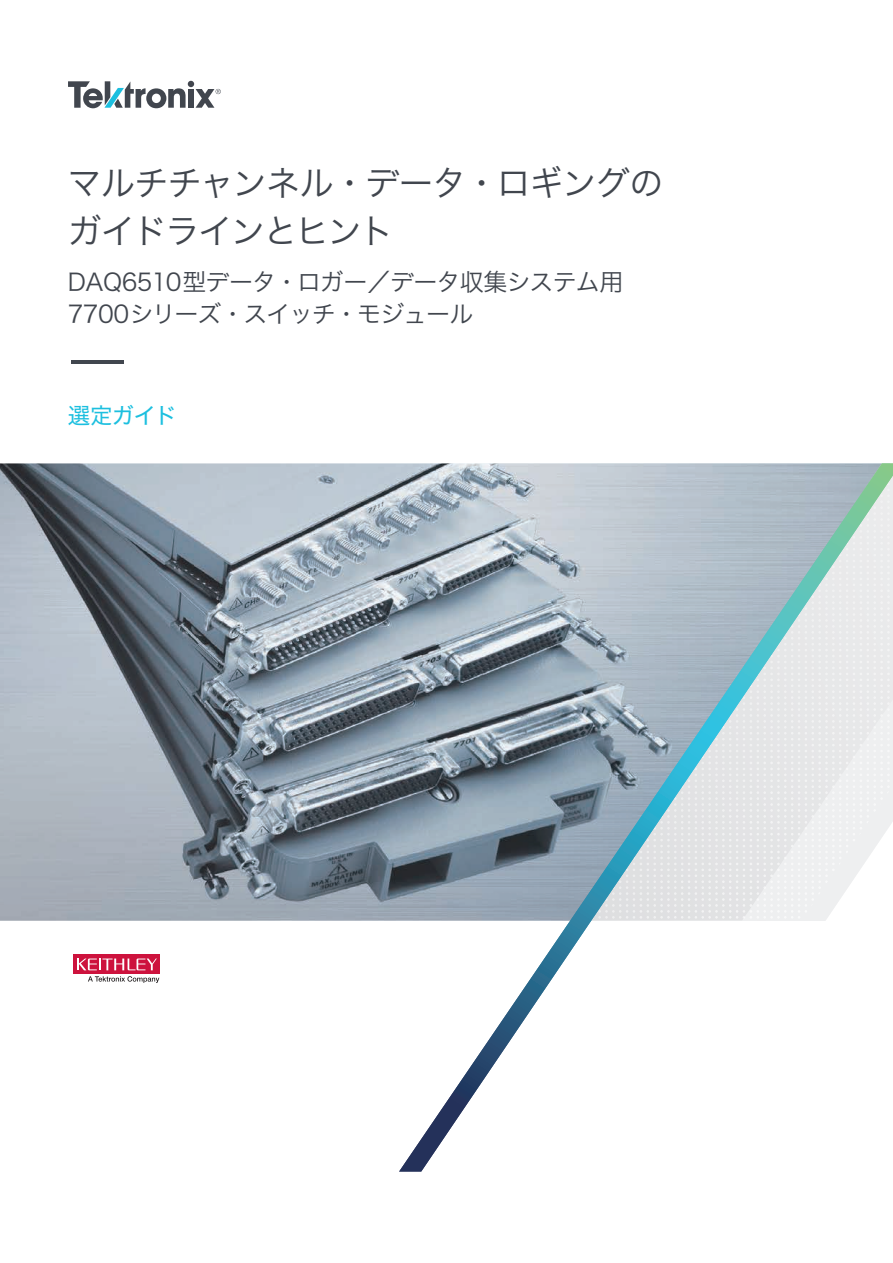
<style>
.page{position:relative;width:893px;height:1263px;background:#fff}
.page>*{position:absolute;margin:0;border:0;box-sizing:border-box;transform-origin:0 0}
.t1{font:48px "Neubau Grotesk Nor";color:#41464e;scale:1.25 1}
.t2{font:34.5px/48px "Hira Kaku Std W3";letter-spacing:-.045em;color:#41464e}
.t3{font:24px/31.5px "Hira Kaku Std W3";letter-spacing:-.035em;color:#41464e}
.t4{font:22.5px "Hira Kaku Std W4";letter-spacing:-.025em;color:#1cbfdf}
</style>
<div class="page">
<img style="left:0;top:463px;width:399px;height:458px">
<svg style="left:399px;top:463px;width:494px;height:708px"></svg>
<svg style="left:88px;top:976px;width:71px;height:7px"></svg>
<div style="left:73px;top:955px;width:87px;height:19px;background:#cd123d"></div>
<svg style="left:77px;top:958px;width:80px;height:12px"></svg>
<svg style="left:68px;top:81px;width:153px;height:27px"></svg>
<h2 class="t2" style="left:67px;top:159px;width:598px">マルチチャンネル・データ・ロギングのガイドラインとヒント</h2>
<p class="t3" style="left:68px;top:266px;width:557px">DAQ6510型データ・ロガー／データ収集システム用<br>7700シリーズ・スイッチ・モジュール</p>
<h1 class="t1" style="left:68px;top:329px;width:49px">––</h1>
<p class="t4" style="left:68px;top:398px;width:111px">選定ガイド</p>
</div>
